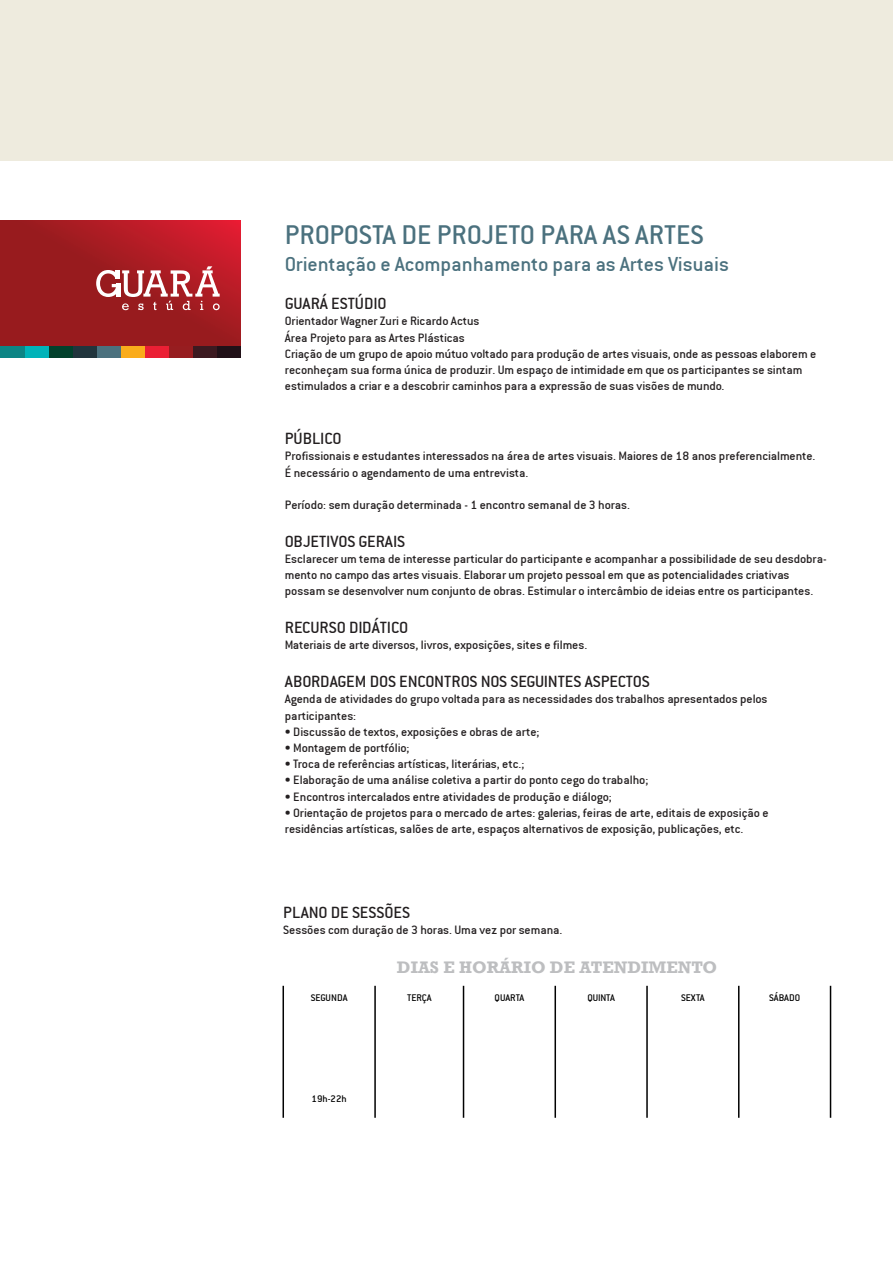
<style>
.page{position:relative;width:893px;height:1263px;background:#fff}
.page>*{position:absolute;margin:0;border:0;box-sizing:border-box;transform-origin:0 0}
.t1{font:30px "Conduit ITC";color:#4b717e}
.t2{font:22.5px "Conduit ITC";color:#4b717e}
.t3{font:18px "Conduit ITC";color:#231f20}
.t4{font:700 17.1px "Rockwell";color:#bdbec0}
.t5{font:13.5px/16.2px "Conduit ITC";color:#231f20}
.t6{font:10.65px "Conduit ITC";color:#010101}
</style>
<div class="page">
<hr style="left:554px;top:986px;width:2px;height:132px;background:#010101">
<hr style="left:646px;top:986px;width:2px;height:132px;background:#010101">
<hr style="left:830px;top:986px;width:1px;height:132px;background:#010101">
<hr style="left:282px;top:986px;width:2px;height:132px;background:#010101">
<hr style="left:738px;top:986px;width:1px;height:132px;background:#010101">
<hr style="left:463px;top:986px;width:1px;height:132px;background:#010101">
<hr style="left:374px;top:986px;width:2px;height:132px;background:#010101">
<div style="left:0;top:0;width:893px;height:160px;background:#eeebde"></div>
<svg style="left:0;top:221px;width:240px;height:126px;background:#a31b21"></svg>
<div style="left:216px;top:347px;width:24px;height:11px;background:#211118"></div>
<div style="left:192px;top:347px;width:24px;height:11px;background:#3c1a21"></div>
<div style="left:168px;top:347px;width:24px;height:11px;background:#971d20"></div>
<div style="left:144px;top:347px;width:24px;height:11px;background:#eb1f34"></div>
<div style="left:120px;top:347px;width:24px;height:11px;background:#faac1b"></div>
<div style="left:96px;top:347px;width:24px;height:11px;background:#4b717e"></div>
<div style="left:72px;top:347px;width:24px;height:11px;background:#21353d"></div>
<div style="left:48px;top:347px;width:24px;height:11px;background:#02412c"></div>
<div style="left:24px;top:347px;width:24px;height:11px;background:#00b3b9"></div>
<div style="left:0;top:347px;width:24px;height:11px;background:#0c8585"></div>
<svg style="left:96px;top:266px;width:124px;height:44px"></svg>
<h1 class="t1" style="left:285px;top:218px;width:420px">PROPOSTA DE PROJETO PARA AS ARTES</h1>
<h2 class="t2" style="left:285px;top:252px;width:446px">Orientação e Acompanhamento para as Artes Visuais</h2>
<h3 class="t3" style="left:285px;top:293px;width:103px">GUARÁ ESTÚDIO</h3>
<p class="t5" style="left:285px;top:313px;width:533px">Orientador Wagner Zuri e Ricardo Actus<br>Área Projeto para as Artes Plásticas<br>Criação de um grupo de apoio mútuo voltado para produção de artes visuais, onde as pessoas elaborem e reconheçam sua forma única de produzir. Um espaço de intimidade em que os participantes se sintam estimulados a criar e a descobrir caminhos para a expressão de suas visões de mundo.</p>
<h3 class="t3" style="left:285px;top:428px;width:58px">PÚBLICO</h3>
<p class="t5" style="left:285px;top:448px;width:532px">Profissionais e estudantes interessados na área de artes visuais. Maiores de 18 anos preferencialmente.<br>É necessário o agendamento de uma entrevista.</p>
<p class="t5" style="left:285px;top:497px;width:347px">Período: sem duração determinada - 1 encontro semanal de 3 horas.</p>
<h3 class="t3" style="left:285px;top:531px;width:122px">OBJETIVOS GERAIS</h3>
<p class="t5" style="left:285px;top:551px;width:543px">Esclarecer um tema de interesse particular do participante e acompanhar a possibilidade de seu desdobra&shy;mento no campo das artes visuais. Elaborar um projeto pessoal em que as potencialidades criativas possam se desenvolver num conjunto de obras. Estimular o intercâmbio de ideias entre os participantes.</p>
<h3 class="t3" style="left:285px;top:617px;width:125px">RECURSO DIDÁTICO</h3>
<p class="t5" style="left:285px;top:637px;width:304px">Materiais de arte diversos, livros, exposições, sites e filmes.</p>
<h3 class="t3" style="left:285px;top:671px;width:366px">ABORDAGEM DOS ENCONTROS NOS SEGUINTES ASPECTOS</h3>
<p class="t5" style="left:285px;top:691px;width:484px">Agenda de atividades do grupo voltada para as necessidades dos trabalhos apresentados pelos participantes:</p>
<p class="t5" style="left:285px;top:723px;width:256px">• Discussão de textos, exposições e obras de arte;</p>
<p class="t5" style="left:285px;top:740px;width:126px">• Montagem de portfólio;</p>
<p class="t5" style="left:285px;top:756px;width:241px">• Troca de referências artísticas, literárias, etc.;</p>
<p class="t5" style="left:285px;top:772px;width:365px">• Elaboração de uma análise coletiva a partir do ponto cego do trabalho;</p>
<p class="t5" style="left:285px;top:788px;width:328px">• Encontros intercalados entre atividades de produção e diálogo;</p>
<p class="t5" style="left:285px;top:804px;width:485px">• Orientação de projetos para o mercado de artes: galerias, feiras de arte, editais de exposição e residências artísticas, salões de arte, espaços alternativos de exposição, publicações, etc.</p>
<h3 class="t3" style="left:283px;top:902px;width:128px">PLANO DE SESSÕES</h3>
<p class="t5" style="left:283px;top:922px;width:281px">Sessões com duração de 3 horas. Uma vez por semana.</p>
<p class="t4" style="left:397px;top:956px;width:322px">DIAS E HORÁRIO DE ATENDIMENTO</p>
<p class="t6" style="left:407px;top:991px;width:26px">TERÇA</p>
<p class="t6" style="left:311px;top:991px;width:38px">SEGUNDA</p>
<p class="t6" style="left:495px;top:991px;width:31px">QUARTA</p>
<p class="t6" style="left:587px;top:991px;width:29px">QUINTA</p>
<p class="t6" style="left:681px;top:991px;width:25px">SEXTA</p>
<p class="t6" style="left:769px;top:991px;width:33px">SÁBADO</p>
<p class="t6" style="left:312px;top:1093px;width:37px">19h-22h</p>
</div>
